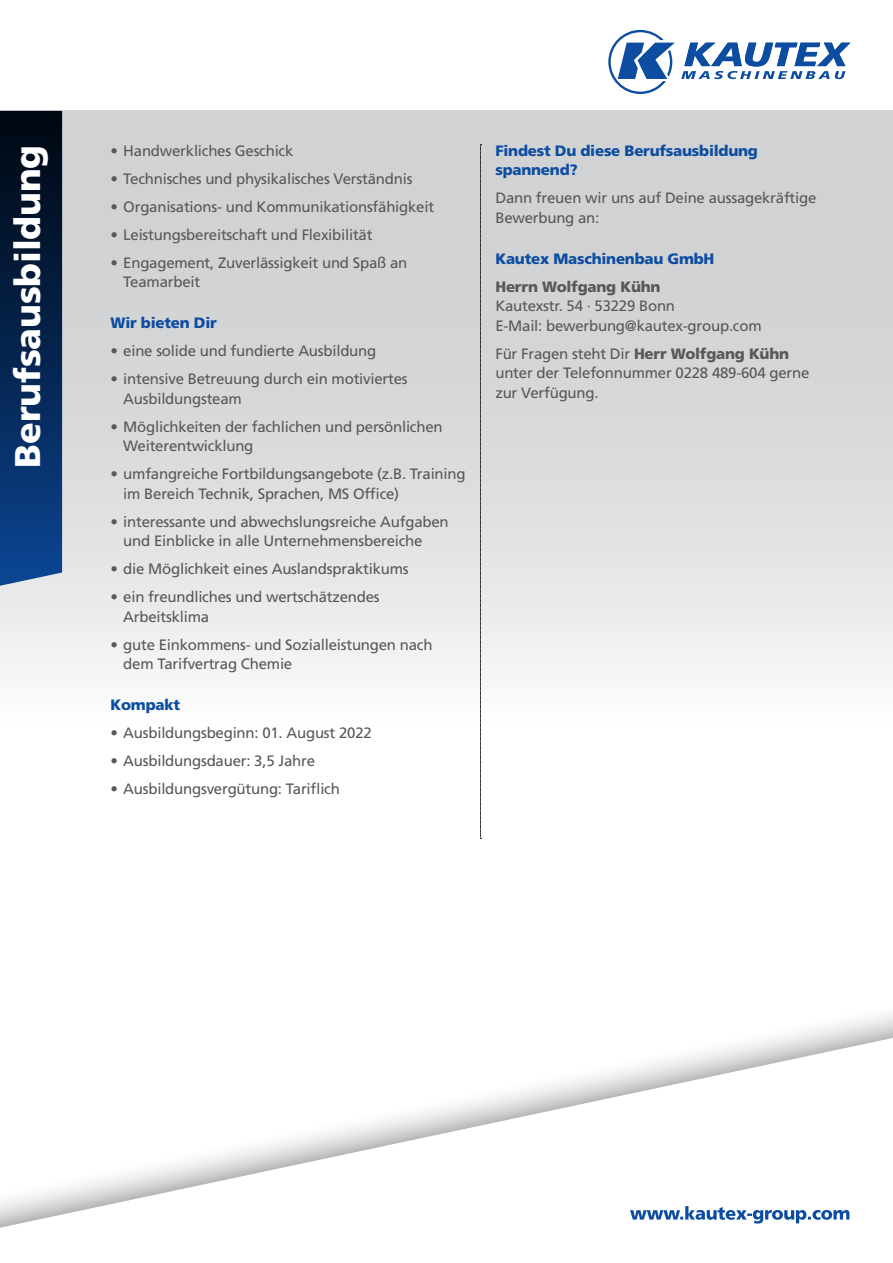
<style>
.page{position:relative;width:893px;height:1263px;background:#fff}
.page>*{position:absolute;margin:0;border:0;box-sizing:border-box;transform-origin:0 0}
.Quertext{font:900 35.7px "Frutiger LT Std";letter-spacing:-.005em;color:#fff}
.Fliess{font:15px/19.5px "Frutiger LT Std";letter-spacing:-.015em;color:#57585a}
.ZwischenHead{font:900 15px/19.5px "Frutiger LT Std";letter-spacing:-.015em;color:#0d4da1}
.s1{font-weight:900}
</style>
<div class="page">
<div style="left:0;top:111px;width:893px;height:614px;background:linear-gradient(to bottom,#c8c9cb,#f2f3f3)"></div>
<svg style="left:0;top:1031px;width:893px;height:197px"></svg>
<svg style="left:630px;top:1206px;width:219px;height:17px"></svg>
<svg style="left:0;top:572px;width:62px;height:18px"></svg>
<div style="left:0;top:111px;width:62px;height:461px;background:linear-gradient(to bottom,#00050d,#0a428d)"></div>
<svg style="left:681px;top:43px;width:169px;height:36px"></svg>
<svg style="left:608px;top:30px;width:67px;height:64px"></svg>
<svg style="left:480px;top:144px;width:1px;height:695px"></svg>
<p class="Quertext" style="left:6px;top:468px;width:324px;rotate:-90deg">Berufsausbildung</p>
<p class="Fliess" style="left:111px;top:141px;width:184px">• Handwerkliches Geschick</p>
<p class="Fliess" style="left:111px;top:169px;width:303px">• Technisches und physikalisches Verständnis</p>
<p class="Fliess" style="left:111px;top:197px;width:325px">• Organisations- und Kommunikationsfähigkeit</p>
<p class="Fliess" style="left:111px;top:225px;width:263px">• Leistungsbereitschaft und Flexibilität</p>
<p class="Fliess" style="left:123px;top:253px;width:286px;text-indent:-13px">• Engagement, Zuverlässigkeit und Spaß an<br>Teamarbeit</p>
<p class="ZwischenHead" style="left:111px;top:313px;width:108px">Wir bieten Dir</p>
<p class="Fliess" style="left:111px;top:341px;width:267px">• eine solide und fundierte Ausbildung</p>
<p class="Fliess" style="left:123px;top:369px;width:286px;text-indent:-13px">• intensive Betreuung durch ein motiviertes<br>Ausbildungsteam</p>
<p class="Fliess" style="left:123px;top:417px;width:321px;text-indent:-13px">• Möglichkeiten der fachlichen und persönlichen<br>Weiterentwicklung</p>
<p class="Fliess" style="left:123px;top:464px;width:344px;text-indent:-13px">• umfangreiche Fortbildungsangebote (z.B. Training im Bereich Technik, Sprachen, MS Office)</p>
<p class="Fliess" style="left:123px;top:512px;width:327px;text-indent:-13px">• interessante und abwechslungsreiche Aufgaben und Einblicke in alle Unternehmensbereiche</p>
<p class="Fliess" style="left:111px;top:559px;width:300px">• die Möglichkeit eines Auslandspraktikums</p>
<p class="Fliess" style="left:123px;top:587px;width:258px;text-indent:-13px">• ein freundliches und wertschätzendes<br>Arbeitsklima</p>
<p class="Fliess" style="left:123px;top:635px;width:311px;text-indent:-13px">• gute Einkommens- und Sozialleistungen nach dem Tarifvertrag Chemie</p>
<p class="ZwischenHead" style="left:111px;top:695px;width:71px">Kompakt</p>
<p class="Fliess" style="left:111px;top:723px;width:263px">• Ausbildungsbeginn: 01. August 2022</p>
<p class="Fliess" style="left:111px;top:751px;width:206px">• Ausbildungsdauer: 3,5 Jahre</p>
<p class="Fliess" style="left:111px;top:779px;width:231px">• Ausbildungsvergütung: Tariflich</p>
<p class="ZwischenHead" style="left:495px;top:141px;width:264px">Findest Du diese Berufsausbildung spannend?</p>
<p class="Fliess" style="left:495px;top:188px;width:323px">Dann freuen wir uns auf Deine aussagekräftige<br>Bewerbung an:</p>
<p class="ZwischenHead" style="left:495px;top:249px;width:221px">Kautex Maschinenbau GmbH</p>
<p class="Fliess" style="left:495px;top:277px;width:268px"><span class="s1">Herrn Wolfgang Kühn<br></span>Kautexstr. 54 · 53229 Bonn<br>E-Mail: bewerbung@kautex-group.com</p>
<p class="Fliess" style="left:495px;top:344px;width:315px">Für Fragen steht Dir <span class="s1">Herr Wolfgang Kühn </span>unter der Telefonnummer 0228 489-604 gerne zur Verfügung.</p>
</div>
